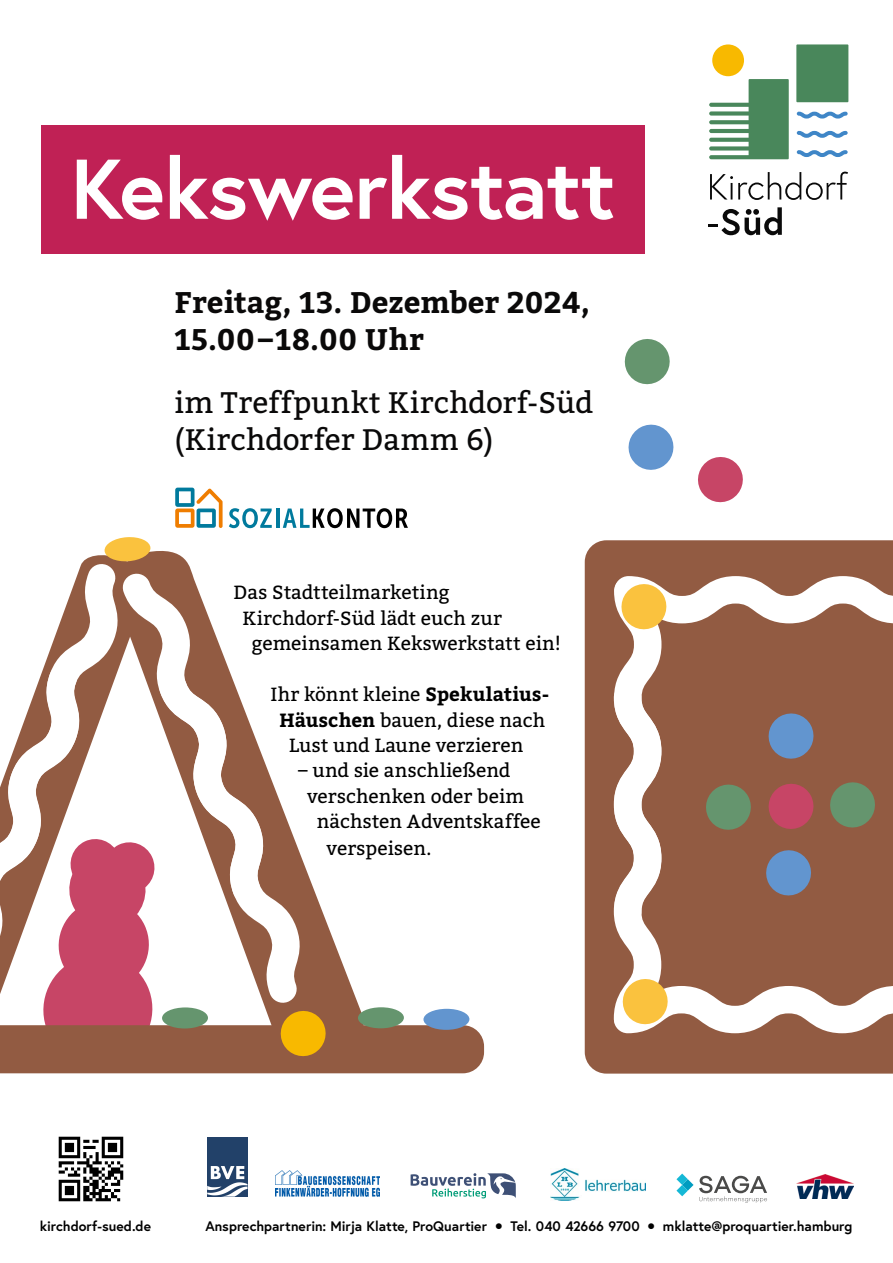
<style>
.page{position:relative;width:893px;height:1263px;background:#fff}
.page>*{position:absolute;margin:0;border:0;box-sizing:border-box;transform-origin:0 0}
.t1{font:700 84.45px "Europa";letter-spacing:-.015em;color:#fff}
.t2{font:29.7px/37.1px "Bitter";letter-spacing:.005em;color:#0a0909}
.t3{font:700 29.7px/37.1px "Bitter";letter-spacing:.005em;color:#0a0909}
.t4{font:19.12px/25.4px "Bitter";color:#000;text-align:center}
.t5{font:700 13.8px "Europa";color:#000}
.s1{font-weight:700}
</style>
<div class="page">
<svg style="left:710px;top:172px;width:138px;height:28px"></svg>
<svg style="left:708px;top:207px;width:74px;height:28px"></svg>
<div style="left:796px;top:44px;width:52px;height:58px;background:#49875b"></div>
<svg style="left:797px;top:112px;width:51px;height:7px"></svg>
<svg style="left:797px;top:131px;width:51px;height:7px"></svg>
<svg style="left:797px;top:150px;width:51px;height:7px"></svg>
<svg style="left:709px;top:79px;width:80px;height:80px"></svg>
<div style="left:712px;top:44px;width:32px;height:32px;background:#f8b900;border-radius:50%"></div>
<div style="left:41px;top:125px;width:604px;height:129px;background:#c02155"></div>
<svg style="left:58px;top:1136px;width:66px;height:66px"></svg>
<svg style="left:59px;top:1137px;width:64px;height:64px"></svg>
<svg style="left:411px;top:1173px;width:105px;height:25px"></svg>
<img style="left:276px;top:1170px;width:103px;height:27px">
<img style="left:796px;top:1174px;width:57px;height:24px">
<div style="left:207px;top:1137px;width:40px;height:59px;background:#224169"></div>
<svg style="left:207px;top:1166px;width:40px;height:30px"></svg>
<img style="left:551px;top:1168px;width:94px;height:32px">
<svg style="left:676px;top:1173px;width:17px;height:23px"></svg>
<svg style="left:699px;top:1176px;width:68px;height:27px"></svg>
<svg style="left:229px;top:508px;width:43px;height:20px"></svg>
<hr style="left:276px;top:508px;width:3px;height:20px;background:#007a9d">
<svg style="left:283px;top:508px;width:125px;height:20px"></svg>
<svg style="left:175px;top:488px;width:48px;height:40px"></svg>
<div style="left:585px;top:540px;width:308px;height:533px;background:#925b42"></div>
<svg style="left:614px;top:576px;width:279px;height:457px"></svg>
<svg style="left:0;top:537px;width:484px;height:536px"></svg>
<div style="left:162px;top:1007px;width:46px;height:21px;background:#65956e;border-radius:50%"></div>
<svg style="left:698px;top:457px;width:45px;height:46px"></svg>
<svg style="left:628px;top:424px;width:46px;height:46px"></svg>
<svg style="left:624px;top:339px;width:46px;height:46px"></svg>
<h1 class="t1" style="left:71px;top:132px;width:546px">Kekswerkstatt</h1>
<h2 class="t3" style="left:174px;top:285px;width:417px">Freitag, 13. Dezember 2024,<br>15.00–18.00 Uhr</h2>
<h2 class="t2" style="left:174px;top:384px;width:420px">im Treffpunkt Kirchdorf-Süd (Kirchdorfer Damm 6)</h2>
<p class="t4" style="left:234px;top:580px;width:218px">Das Stadtteilmarketing</p>
<p class="t4" style="left:243px;top:605px;width:261px">Kirchdorf-Süd lädt euch zur</p>
<p class="t4" style="left:252px;top:631px;width:311px">gemeinsamen Kekswerkstatt ein!</p>
<p class="t4" style="left:270px;top:682px;width:280px">Ihr könnt kleine <span class="s1">Spekulatius-<br>Häuschen</span> bauen, diese nach<br>Lust und Laune verzieren</p>
<p class="t4" style="left:298px;top:758px;width:214px">– und sie anschließend</p>
<p class="t4" style="left:307px;top:784px;width:219px">verschenken oder beim</p>
<p class="t4" style="left:317px;top:809px;width:225px">nächsten Adventskaffee</p>
<p class="t4" style="left:327px;top:836px;width:106px">verspeisen.</p>
<p class="t5" style="left:40px;top:1217px;width:113px">kirchdorf-sued.de</p>
<p class="t5" style="left:205px;top:1217px;width:283px">Ansprechpartnerin: Mirja Klatte, ProQuartier</p>
<p class="t5" style="left:510px;top:1217px;width:131px">Tel. 040 42666 9700</p>
<p class="t5" style="left:663px;top:1217px;width:191px">mklatte@proquartier.hamburg</p>
</div>
